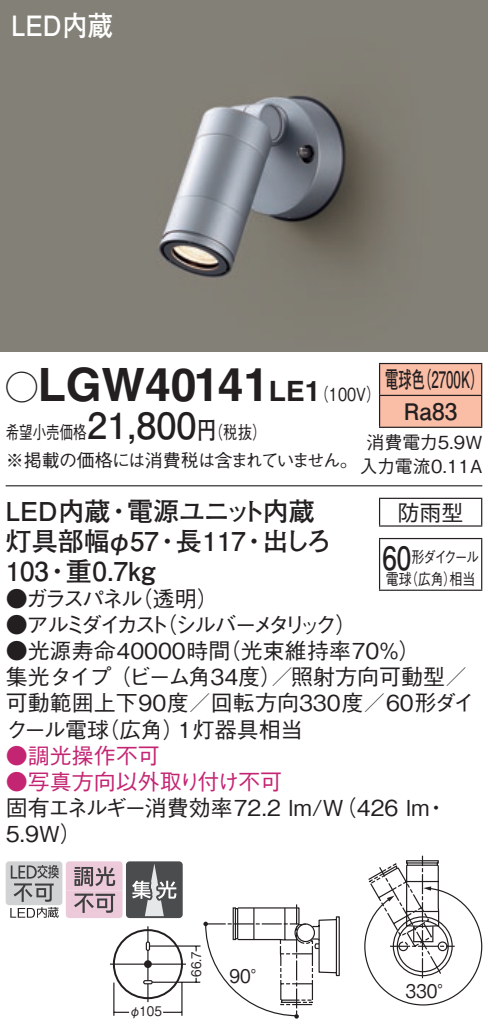
<style>
.page{position:relative;width:488px;height:1033px;background:#fff}
.page>*{position:absolute;margin:0;border:0;box-sizing:border-box;transform-origin:0 0}
.t1{font:700 46px "Helvetica LT Std";color:#231f20}
.t2{font:700 36px "Futo Go B101 Pro";color:#231f20}
.t3{font:700 32px "Futo Go B101 Pro";color:#231f20;scale:.81 1}
.t4{font:700 28px "Futo Go B101 Pro";color:#fff;scale:.9 1}
.t5{font:700 28px "Helvetica LT Std";color:#231f20}
.t6{font:700 26px/30px "Futo Go B101 Pro";color:#231f20;text-align:right}
.t7{font:700 26px "Futo Go B101 Pro";letter-spacing:-.05em;color:#231f20}
.t8{font:700 22.8px/32px "Futo Go B101 Pro";color:#231f20;scale:.58 1}
.t9{font:500 22px/26px "Gothic BBB Pro";color:#231f20}
.t10{font:500 22px "Gothic BBB Pro";color:#c42573}
.t11{font:500 22px "Gothic BBB Pro";letter-spacing:-.24em;color:#231f20}
.t12{font:500 22px "Gothic BBB Pro";letter-spacing:-.195em;color:#231f20}
.t13{font:500 18.8px "Gothic BBB Pro";color:#231f20;scale:.9 1}
.t14{font:500 18px/28px "Gothic BBB Pro";letter-spacing:-.04em;color:#231f20;scale:.75 1}
.t15{font:500 18px/24px "Gothic BBB Pro";color:#231f20;text-align:center}
.t16{font:500 18px "Gothic BBB Pro";color:#231f20;scale:.8 1}
.t17{font:500 16px "Gothic BBB Pro";letter-spacing:-.1em;color:#231f20;scale:.81 1}
.t18{font:500 13.2px "Gothic BBB Pro";color:#231f20;scale:.9 1}
.s1{font-family:"Ford Classification 1";font-weight:400;font-size:32px}
.s2{font-family:"Futo Go B101 Pro";font-weight:700;font-size:24px}
.s3{font-family:"Helvetica LT Std";font-weight:700;font-size:28px}
</style>
<div class="page">
<img style="left:0;top:0;width:488px;height:351px">
<div style="left:380px;top:364px;width:101px;height:62px;background:#fabda6"></div>
<hr style="left:379px;top:363px;width:103px;height:1px;background:#231f20">
<hr style="left:379px;top:364px;width:1px;height:31px;background:#231f20">
<hr style="left:481px;top:364px;width:1px;height:31px;background:#231f20">
<hr style="left:379px;top:395px;width:103px;height:1px;background:#231f20">
<hr style="left:379px;top:396px;width:1px;height:31px;background:#231f20">
<hr style="left:481px;top:396px;width:1px;height:31px;background:#231f20">
<hr style="left:379px;top:426px;width:103px;height:2px;background:#231f20">
<hr style="left:6px;top:485px;width:476px;height:1px;background:#231f20">
<svg style="left:379px;top:499px;width:1px;height:26px"></svg>
<hr style="left:379px;top:498px;width:103px;height:1px;background:#231f20">
<svg style="left:481px;top:499px;width:1px;height:26px"></svg>
<hr style="left:379px;top:525px;width:103px;height:2px;background:#231f20">
<hr style="left:379px;top:539px;width:1px;height:50px;background:#231f20">
<hr style="left:379px;top:538px;width:103px;height:1px;background:#231f20">
<hr style="left:481px;top:539px;width:1px;height:50px;background:#231f20">
<hr style="left:379px;top:589px;width:103px;height:2px;background:#231f20">
<div style="left:143px;top:980px;width:10px;height:4px;border:1px solid #231f20;border-radius:2px"></div>
<div style="left:146px;top:941px;width:4px;height:10px;border:1px solid #231f20;border-radius:2px"></div>
<div style="left:113px;top:929px;width:70px;height:70px;border:2px solid #231f20;border-radius:50%"></div>
<svg style="left:144px;top:960px;width:8px;height:8px"></svg>
<hr style="left:149px;top:945px;width:51px;height:1px;background:#231f20">
<hr style="left:152px;top:981px;width:48px;height:2px;background:#231f20">
<hr style="left:181px;top:982px;width:1px;height:33px;background:#231f20">
<hr style="left:113px;top:982px;width:1px;height:33px;background:#231f20">
<svg style="left:114px;top:1011px;width:15px;height:2px"></svg>
<svg style="left:163px;top:1011px;width:19px;height:2px"></svg>
<hr style="left:110px;top:963px;width:76px;height:2px;background:#231f20">
<svg style="left:147px;top:926px;width:1px;height:16px"></svg>
<hr style="left:147px;top:950px;width:1px;height:30px;background:#231f20">
<svg style="left:147px;top:983px;width:1px;height:19px"></svg>
<svg style="left:203px;top:855px;width:279px;height:163px"></svg>
<div style="left:6px;top:861px;width:56px;height:44px;background:#d1d2d4;border-radius:3px"></div>
<svg style="left:10px;top:865px;width:49px;height:53px"></svg>
<svg style="left:66px;top:861px;width:114px;height:57px;background:#a89aa1"></svg>
<div style="left:126px;top:861px;width:57px;height:57px;border:2px solid #4b4c4d;border-radius:3px"></div>
<p class="t4" style="left:11px;top:3px;width:114px">LED内蔵</p>
<h1 class="t1" style="left:6px;top:357px;width:265px"><span class="s1">A</span>LGW40141</h1>
<p class="t16" style="left:197px;top:417px;width:88px">（<span class="s2">円</span>税抜(</p>
<p class="t8" style="left:418px;top:360px;width:115px">（2700 (K</p>
<p class="t8" style="left:403px;top:360px;width:94px;text-indent:-19px">電球色<br>Ra83</p>
<p class="t15" style="left:359px;top:428px;width:124px">消費電力5.9W入力電流0.11A</p>
<p class="t5" style="left:269px;top:374px;width:37px">LE</p>
<p class="t16" style="left:305px;top:380px;width:96px">（<span class="s3">1</span> 100 (V</p>
<h2 class="t2" style="left:87px;top:396px;width:111px">21,800</h2>
<p class="t14" style="left:6px;top:416px;width:471px">希望小売価格<br>※掲載の価格には消費税は含まれていません。</p>
<p class="t6" style="left:6px;top:492px;width:106px">LED内蔵</p>
<p class="t7" style="left:127px;top:490px;width:189px">電源ユニット内蔵</p>
<p class="t6" style="left:106px;top:492px;width:27px">・</p>
<p class="t6" style="left:6px;top:522px;width:155px">灯具部幅φ57重0.7kg</p>
<p class="t6" style="left:176px;top:522px;width:72px">長117</p>
<p class="t6" style="left:154px;top:522px;width:27px">・</p>
<p class="t6" style="left:241px;top:522px;width:27px">・</p>
<p class="t6" style="left:6px;top:552px;width:45px">103</p>
<p class="t6" style="left:44px;top:552px;width:27px">・</p>
<p class="t9" style="left:131px;top:583px;width:89px">（透明(</p>
<p class="t9" style="left:6px;top:583px;width:139px">●ガラスパネル</p>
<p class="t6" style="left:262px;top:522px;width:71px">出しろ</p>
<p class="t11" style="left:155px;top:607px;width:203px">（シルバーメタリック(</p>
<p class="t12" style="left:6px;top:607px;width:165px">●アルミダイカスト</p>
<p class="t9" style="left:397px;top:496px;width:67px">防雨型</p>
<p class="t17" style="left:411px;top:544px;width:85px">形ダイクール</p>
<h3 class="t3" style="left:382px;top:532px;width:37px">60</h3>
<p class="t17" style="left:405px;top:566px;width:88px">（広角相当</p>
<p class="t17" style="left:443px;top:566px;width:17px">）</p>
<p class="t17" style="left:386px;top:566px;width:33px">電球</p>
<p class="t9" style="left:219px;top:635px;width:203px">（光束維持率70％(</p>
<p class="t9" style="left:6px;top:635px;width:226px">●光源寿命40000時間</p>
<p class="t9" style="left:6px;top:661px;width:463px">集光タイプ（ビーム角34度／）照射方向可動型／</p>
<p class="t9" style="left:6px;top:687px;width:471px">可動範囲上下90度／回転方向330度／60形ダイ</p>
<p class="t9" style="left:178px;top:713px;width:126px">1灯器具相当</p>
<p class="t9" style="left:97px;top:713px;width:88px">（広角）</p>
<p class="t9" style="left:6px;top:713px;width:105px">クール電球</p>
<p class="t10" style="left:6px;top:738px;width:155px">●調光操作不可</p>
<p class="t10" style="left:6px;top:764px;width:278px">●写真方向以外取り付け不可</p>
<p class="t9" style="left:6px;top:792px;width:425px">固有エネルギー消費効率72.2 lm （W/ 426 lm<br>5.9W(</p>
<p class="t9" style="left:425px;top:792px;width:23px">・</p>
<p class="t18" style="left:129px;top:1000px;width:38px">φ105</p>
<p class="t18" style="left:185px;top:977px;width:30px;rotate:-90deg">66.7</p>
<p class="t13" style="left:229px;top:960px;width:44px">90°</p>
<p class="t13" style="left:405px;top:976px;width:56px">330°</p>
</div>
